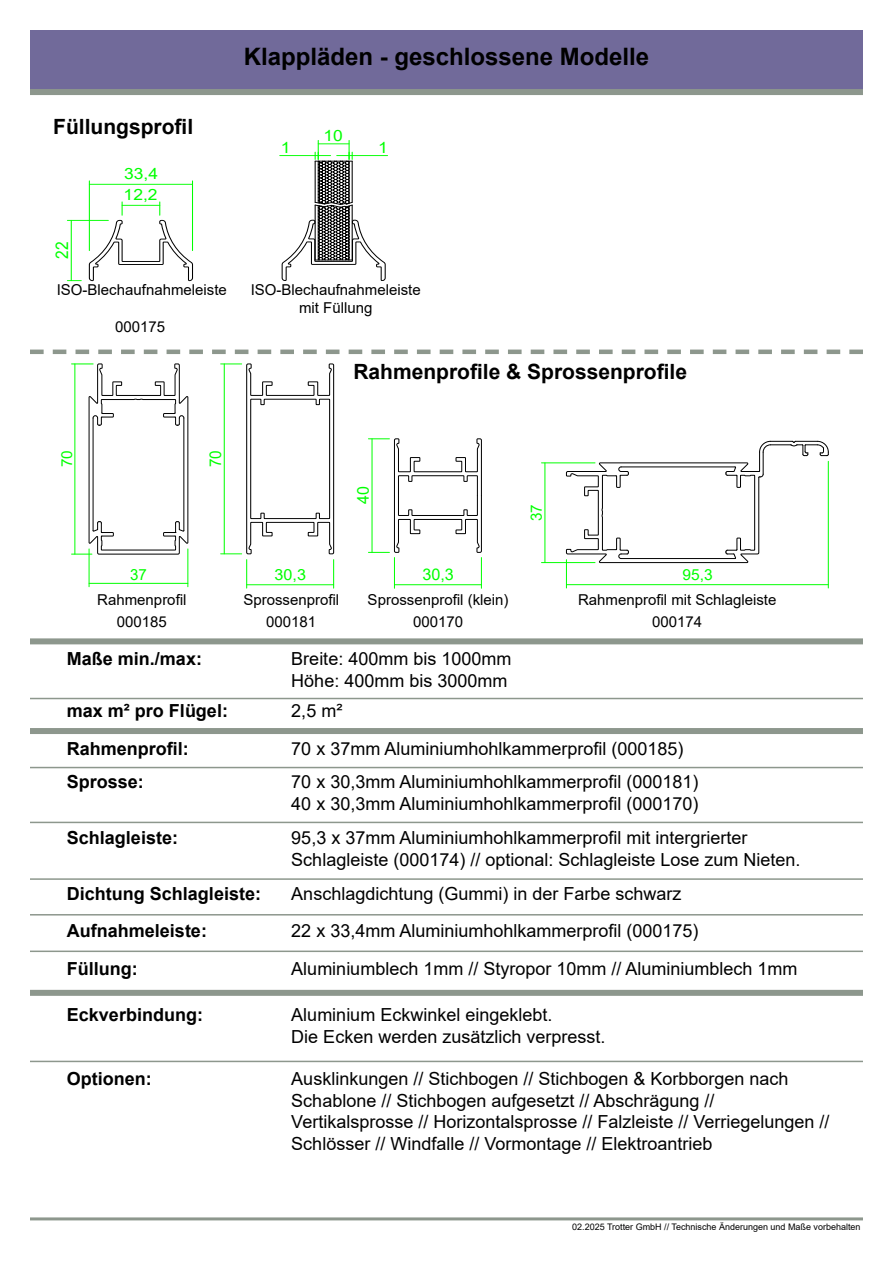
<style>
.page{position:relative;width:893px;height:1263px;background:#fff}
.page>*{position:absolute;margin:0;border:0;box-sizing:border-box;transform-origin:0 0}
.t1{font:700 24px "Arial";color:#000}
.t2{font:700 21px "Arial";color:#000}
.t3{font:18px/21.6px "Arial";color:#000}
.t4{font:700 18px "Arial";color:#000}
.t5{font:17.4px "Arial";color:#0f0;scale:.89 1}
.t6{font:16.2px "Arial";color:#0f0;scale:.95 1}
.t7{font:16.2px "Arial";color:#0f0}
.t8{font:16.05px "Arial";color:#0f0}
.t9{font:15.45px/21px "Arial";color:#0f0;scale:1.13 1}
.t10{font:15.45px "Arial";color:#0f0;scale:1.12 1}
.t11{font:15.45px "Arial";color:#0f0}
.t12{font:15.3px "Arial";color:#0f0;scale:1.06 1}
.t13{font:15.3px "Arial";color:#0f0}
.t14{font:15.15px "Arial";color:#0f0}
.t15{font:15px/18px "Arial";color:#000;text-align:center}
.t16{font:9px "Arial";color:#000}
</style>
<div class="page">
<hr style="left:30px;top:1217px;width:833px;height:3px;background:#8d978d">
<div style="left:30px;top:638px;width:833px;height:6px;background:#8d978d"></div>
<div style="left:30px;top:728px;width:833px;height:6px;background:#8d978d"></div>
<div style="left:30px;top:990px;width:833px;height:6px;background:#8d978d"></div>
<div style="left:30px;top:30px;width:833px;height:60px;background:#716a9a"></div>
<div style="left:30px;top:89px;width:833px;height:6px;background:#8d978d"></div>
<svg style="left:72px;top:364px;width:116px;height:191px"></svg>
<hr style="left:75px;top:364px;width:1px;height:190px;background:#0f0">
<hr style="left:89px;top:549px;width:1px;height:38px;background:#0f0">
<hr style="left:188px;top:549px;width:1px;height:38px;background:#0f0">
<hr style="left:89px;top:583px;width:99px;height:1px;background:#0f0">
<svg style="left:221px;top:364px;width:113px;height:224px"></svg>
<hr style="left:394px;top:557px;width:1px;height:31px;background:#0f0">
<hr style="left:481px;top:557px;width:1px;height:31px;background:#0f0">
<hr style="left:394px;top:584px;width:87px;height:1px;background:#0f0">
<svg style="left:368px;top:439px;width:114px;height:114px"></svg>
<hr style="left:372px;top:439px;width:1px;height:113px;background:#0f0">
<hr style="left:541px;top:562px;width:54px;height:1px;background:#0f0">
<hr style="left:541px;top:463px;width:54px;height:1px;background:#0f0">
<hr style="left:545px;top:463px;width:1px;height:100px;background:#0f0">
<svg style="left:566px;top:441px;width:263px;height:147px"></svg>
<svg style="left:30px;top:350px;width:833px;height:4px"></svg>
<hr style="left:30px;top:698px;width:833px;height:1px;background:#8d978d">
<hr style="left:30px;top:767px;width:833px;height:1px;background:#8d978d">
<hr style="left:30px;top:822px;width:833px;height:1px;background:#8d978d">
<hr style="left:30px;top:878px;width:833px;height:2px;background:#8d978d">
<hr style="left:30px;top:1061px;width:833px;height:1px;background:#8d978d">
<hr style="left:30px;top:914px;width:833px;height:1px;background:#8d978d">
<hr style="left:30px;top:950px;width:833px;height:2px;background:#8d978d">
<hr style="left:89px;top:181px;width:1px;height:70px;background:#0f0">
<hr style="left:192px;top:181px;width:1px;height:70px;background:#0f0">
<hr style="left:89px;top:184px;width:103px;height:1px;background:#0f0">
<svg style="left:89px;top:202px;width:104px;height:79px"></svg>
<hr style="left:122px;top:205px;width:38px;height:1px;background:#0f0">
<hr style="left:67px;top:220px;width:41px;height:1px;background:#0f0">
<svg style="left:67px;top:280px;width:14px;height:1px"></svg>
<hr style="left:71px;top:220px;width:1px;height:61px;background:#0f0">
<hr style="left:280px;top:155px;width:35px;height:1px;background:#0f0">
<hr style="left:352px;top:155px;width:36px;height:1px;background:#0f0">
<svg style="left:282px;top:140px;width:103px;height:141px"></svg>
<hr style="left:318px;top:144px;width:31px;height:1px;background:#0f0">
<p class="t1" style="left:244px;top:40px;width:407px">Klappläden - geschlossene Modelle</p>
<p class="t2" style="left:53px;top:112px;width:142px">Füllungsprofil</p>
<p class="t5" style="left:50px;top:259px;width:21px;rotate:-90deg">22</p>
<p class="t9" style="left:124px;top:163px;width:32px">33,4<br>12,2</p>
<p class="t15" style="left:57px;top:281px;width:172px">ISO-Blechaufnahmeleiste</p>
<p class="t15" style="left:115px;top:318px;width:52px">000175</p>
<p class="t10" style="left:324px;top:125px;width:19px">10</p>
<p class="t10" style="left:281px;top:137px;width:10px">1</p>
<p class="t10" style="left:378px;top:137px;width:10px">1</p>
<p class="t15" style="left:251px;top:281px;width:172px">ISO-Blechaufnahmeleiste mit Füllung</p>
<p class="t2" style="left:353px;top:357px;width:335px">Rahmenprofile &amp; Sprossenprofile</p>
<p class="t14" style="left:56px;top:467px;width:19px;rotate:-90deg">70</p>
<p class="t6" style="left:204px;top:467px;width:19px;rotate:-90deg">70</p>
<p class="t7" style="left:352px;top:504px;width:19px;rotate:-90deg">40</p>
<p class="t11" style="left:526px;top:521px;width:18px;rotate:-90deg">37</p>
<p class="t13" style="left:130px;top:564px;width:18px">37</p>
<p class="t12" style="left:275px;top:564px;width:31px">30,3</p>
<p class="t8" style="left:422px;top:563px;width:33px">30,3</p>
<p class="t15" style="left:97px;top:591px;width:91px">Rahmenprofil</p>
<p class="t15" style="left:243px;top:591px;width:97px">Sprossenprofil</p>
<p class="t15" style="left:368px;top:591px;width:142px">Sprossenprofil (klein)</p>
<p class="t15" style="left:117px;top:613px;width:52px">000185</p>
<p class="t15" style="left:266px;top:613px;width:52px">000181</p>
<p class="t15" style="left:413px;top:613px;width:52px">000170</p>
<p class="t4" style="left:67px;top:646px;width:137px">Maße min./max:</p>
<p class="t3" style="left:291px;top:648px;width:222px">Breite: 400mm bis 1000mm</p>
<p class="t3" style="left:291px;top:669px;width:218px">Höhe: 400mm bis 3000mm</p>
<p class="t4" style="left:67px;top:698px;width:163px">max m² pro Flügel:</p>
<p class="t3" style="left:291px;top:700px;width:53px">2,5 m²</p>
<p class="t14" style="left:682px;top:564px;width:32px">95,3</p>
<p class="t15" style="left:578px;top:591px;width:200px">Rahmenprofil mit Schlagleiste</p>
<p class="t15" style="left:652px;top:613px;width:52px">000174</p>
<p class="t4" style="left:67px;top:736px;width:124px">Rahmenprofil:</p>
<p class="t4" style="left:67px;top:769px;width:79px">Sprosse:</p>
<p class="t4" style="left:67px;top:825px;width:113px">Schlagleiste:</p>
<p class="t3" style="left:291px;top:738px;width:394px">70 x 37mm Aluminiumhohlkammerprofil (000185)</p>
<p class="t3" style="left:291px;top:771px;width:409px">70 x 30,3mm Aluminiumhohlkammerprofil (000181)</p>
<p class="t3" style="left:291px;top:792px;width:409px">40 x 30,3mm Aluminiumhohlkammerprofil (000170)</p>
<p class="t3" style="left:291px;top:827px;width:458px">95,3 x 37mm Aluminiumhohlkammerprofil mit intergrierter</p>
<p class="t3" style="left:291px;top:848px;width:511px">Schlagleiste (000174) // optional: Schlagleiste Lose zum Nieten.</p>
<p class="t4" style="left:67px;top:881px;width:196px">Dichtung Schlagleiste:</p>
<p class="t3" style="left:291px;top:883px;width:392px">Anschlagdichtung (Gummi) in der Farbe schwarz</p>
<p class="t4" style="left:67px;top:918px;width:142px">Aufnahmeleiste:</p>
<p class="t3" style="left:291px;top:920px;width:409px">22 x 33,4mm Aluminiumhohlkammerprofil (000175)</p>
<p class="t4" style="left:67px;top:956px;width:72px">Füllung:</p>
<p class="t3" style="left:291px;top:958px;width:508px">Aluminiumblech 1mm // Styropor 10mm // Aluminiumblech 1mm</p>
<p class="t4" style="left:67px;top:1002px;width:138px">Eckverbindung:</p>
<p class="t3" style="left:291px;top:1004px;width:263px">Aluminium Eckwinkel eingeklebt.</p>
<p class="t3" style="left:291px;top:1025px;width:316px">Die Ecken werden zusätzlich verpresst.</p>
<p class="t4" style="left:67px;top:1066px;width:86px">Optionen:</p>
<p class="t3" style="left:291px;top:1068px;width:499px">Ausklinkungen // Stichbogen // Stichbogen &amp; Korbborgen nach<br>Schablone // Stichbogen aufgesetzt // Abschrägung //</p>
<p class="t3" style="left:291px;top:1111px;width:540px">Vertikalsprosse // Horizontalsprosse // Falzleiste // Verriegelungen //<br>Schlösser // Windfalle // Vormontage // Elektroantrieb</p>
<p class="t16" style="left:572px;top:1220px;width:290px">02.2025 Trotter GmbH // Technische Änderungen und Maße vorbehalten</p>
</div>
